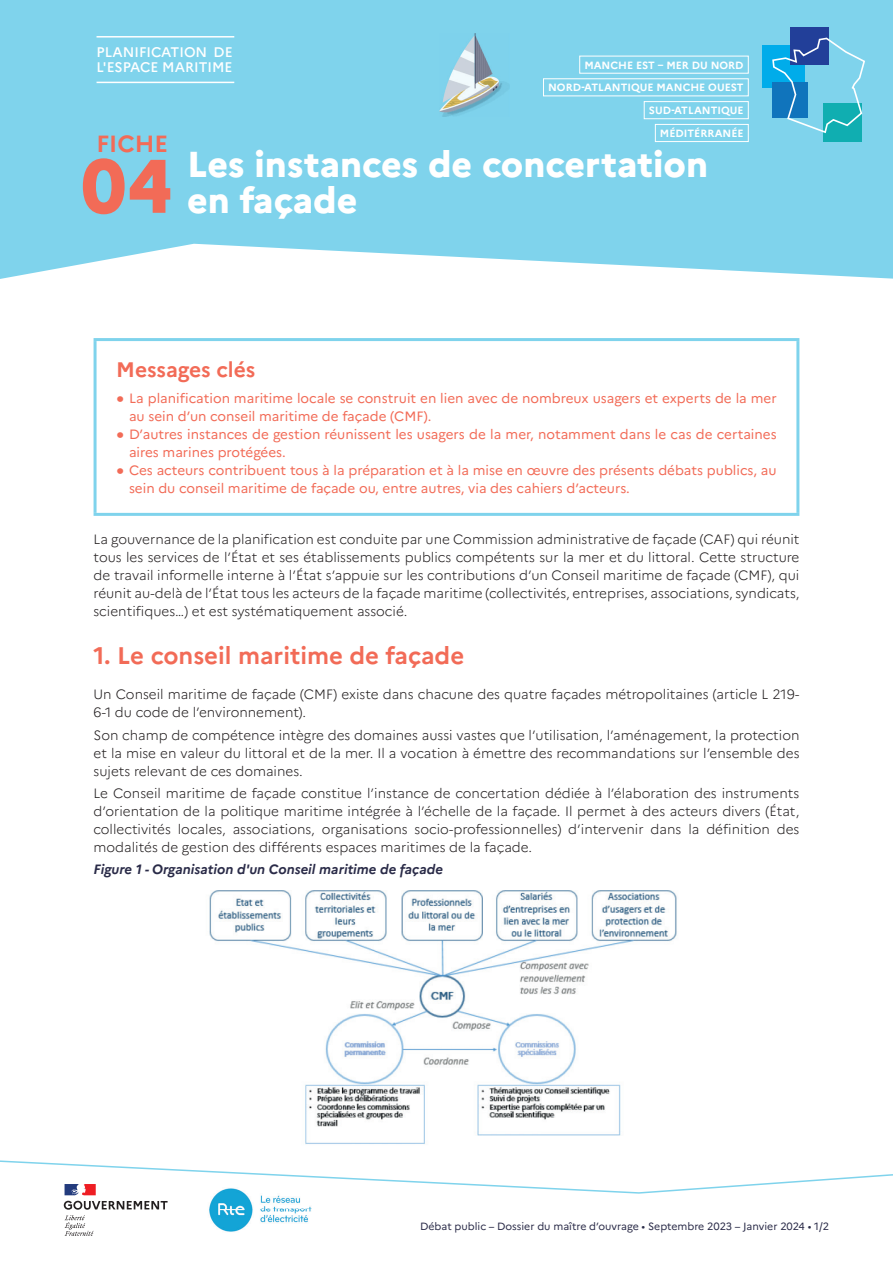
<style>
.page{position:relative;width:893px;height:1263px;background:#fff}
.page>*{position:absolute;margin:0;border:0;box-sizing:border-box;transform-origin:0 0}
.t1{font:800 75.6px "Marianne";color:#f26b57}
.t2{font:800 36px/36px "Marianne";color:#fff}
.t3{font:700 24px "Marianne";color:#f26b57}
.t4{font:700 23.4px "Marianne";color:#f26b57}
.t5{font:700 21px "Marianne";letter-spacing:-.005em;color:#f26b57}
.t6{font:500 13.95px/14.4px "Marianne";color:#fff}
.t7{font:300 13.5px/18px "Marianne";color:#231f20;text-align:justify}
.t8{font:13.5px/18px "Marianne";color:#f26b57}
.t9{font:italic 700 13.5px "Marianne";color:#2a2b48}
.t10{font:700 10.5px/22.6px "Marianne";color:#fff;text-align:right}
.t11{font:10.5px "Marianne";color:#2a2b48}
.s1{font-weight:300;font-size:27px}
</style>
<div class="page">
<svg style="left:0;top:0;width:893px;height:279px;background:#88d6ed"></svg>
<hr style="left:97px;top:82px;width:137px;height:1px;background:#fff">
<hr style="left:97px;top:36px;width:137px;height:2px;background:#fff">
<div style="left:579px;top:56px;width:170px;height:18px;border:1px solid #fff"></div>
<div style="left:543px;top:78px;width:206px;height:18px;border:1px solid #fff"></div>
<div style="left:762px;top:46px;width:43px;height:42px;background:#00acea"></div>
<div style="left:823px;top:104px;width:38px;height:38px;background:#10aeb1"></div>
<div style="left:790px;top:27px;width:38px;height:37px;background:#223f99"></div>
<svg style="left:771px;top:37px;width:95px;height:97px"></svg>
<div style="left:655px;top:124px;width:94px;height:18px;border:1px solid #fff"></div>
<div style="left:644px;top:101px;width:105px;height:18px;border:1px solid #fff"></div>
<svg style="left:0;top:1160px;width:893px;height:35px"></svg>
<svg style="left:64px;top:1201px;width:104px;height:35px"></svg>
<img style="left:197px;top:1182px;width:127px;height:50px">
<img style="left:440px;top:33px;width:69px;height:83px">
<hr style="left:94px;top:341px;width:3px;height:172px;background:#7fd3ec">
<hr style="left:94px;top:338px;width:705px;height:3px;background:#7fd3ec">
<hr style="left:796px;top:341px;width:3px;height:172px;background:#7fd3ec">
<hr style="left:94px;top:513px;width:705px;height:3px;background:#7fd3ec">
<img style="left:209px;top:890px;width:468px;height:254px">
<p class="t6" style="left:97px;top:45px;width:138px">PLANIFICATION DE<br>L'ESPACE MARITIME</p>
<p class="t10" style="left:548px;top:53px;width:197px">MANCHE EST – MER DU NORD<br>NORD-ATLANTIQUE MANCHE OUEST</p>
<p class="t10" style="left:660px;top:122px;width:85px">MÉDITÉRRANÉE</p>
<p class="t10" style="left:649px;top:99px;width:96px">SUD-ATLANTIQUE</p>
<h3 class="t4" style="left:97px;top:129px;width:73px">FICHE</h3>
<h2 class="t2" style="left:187px;top:146px;width:522px">Les instances de concertation en façade</h2>
<h1 class="t1" style="left:81px;top:140px;width:93px">04</h1>
<h3 class="t5" style="left:116px;top:356px;width:141px">Messages clés</h3>
<p class="t8" style="left:129px;top:389px;width:649px;text-indent:-13px"><span class="s1">•</span> La planification maritime locale se construit en lien avec de nombreux usagers et experts de la mer au sein d’un conseil maritime de façade (CMF).</p>
<p class="t8" style="left:129px;top:425px;width:649px;text-indent:-13px"><span class="s1">•</span> D’autres instances de gestion réunissent les usagers de la mer, notamment dans le cas de certaines aires marines protégées.</p>
<p class="t8" style="left:129px;top:461px;width:649px;text-indent:-13px"><span class="s1">•</span> Ces acteurs contribuent tous à la préparation et à la mise en œuvre des présents débats publics, au sein du conseil maritime de façade ou, entre autres, via des cahiers d’acteurs.</p>
<p class="t7" style="left:94px;top:530px;width:707px">La gouvernance de la planification est conduite par une Commission administrative de façade (CAF) qui réunit tous les services de l’État et ses établissements publics compétents sur la mer et du littoral. Cette structure de travail informelle interne à l’État s’appuie sur les contributions d’un Conseil maritime de façade (CMF), qui réunit au-delà de l’État tous les acteurs de la façade maritime (collectivités, entreprises, associations, syndicats, scientifiques…) et est systématiquement associé.</p>
<h3 class="t3" style="left:94px;top:641px;width:372px">1. Le conseil maritime de façade</h3>
<p class="t7" style="left:94px;top:685px;width:707px">Un Conseil maritime de façade (CMF) existe dans chacune des quatre façades métropolitaines (article L 219-<br>6-1 du code de l’environnement).</p>
<p class="t7" style="left:94px;top:726px;width:707px">Son champ de compétence intègre des domaines aussi vastes que l’utilisation, l’aménagement, la protection et la mise en valeur du littoral et de la mer. Il a vocation à émettre des recommandations sur l’ensemble des sujets relevant de ces domaines.</p>
<p class="t7" style="left:94px;top:784px;width:707px">Le Conseil maritime de façade constitue l’instance de concertation dédiée à l’élaboration des instruments d’orientation de la politique maritime intégrée à l’échelle de la façade. Il permet à des acteurs divers (État, collectivités locales, associations, organisations socio-professionnelles) d’intervenir dans la définition des modalités de gestion des différents espaces maritimes de la façade.</p>
<p class="t9" style="left:94px;top:861px;width:351px">Figure 1 - Organisation d'un Conseil maritime de façade</p>
<p class="t11" style="left:420px;top:1220px;width:411px">Débat public – Dossier du maître d’ouvrage • Septembre 2023 – Janvier 2024 • 1/2</p>
</div>
